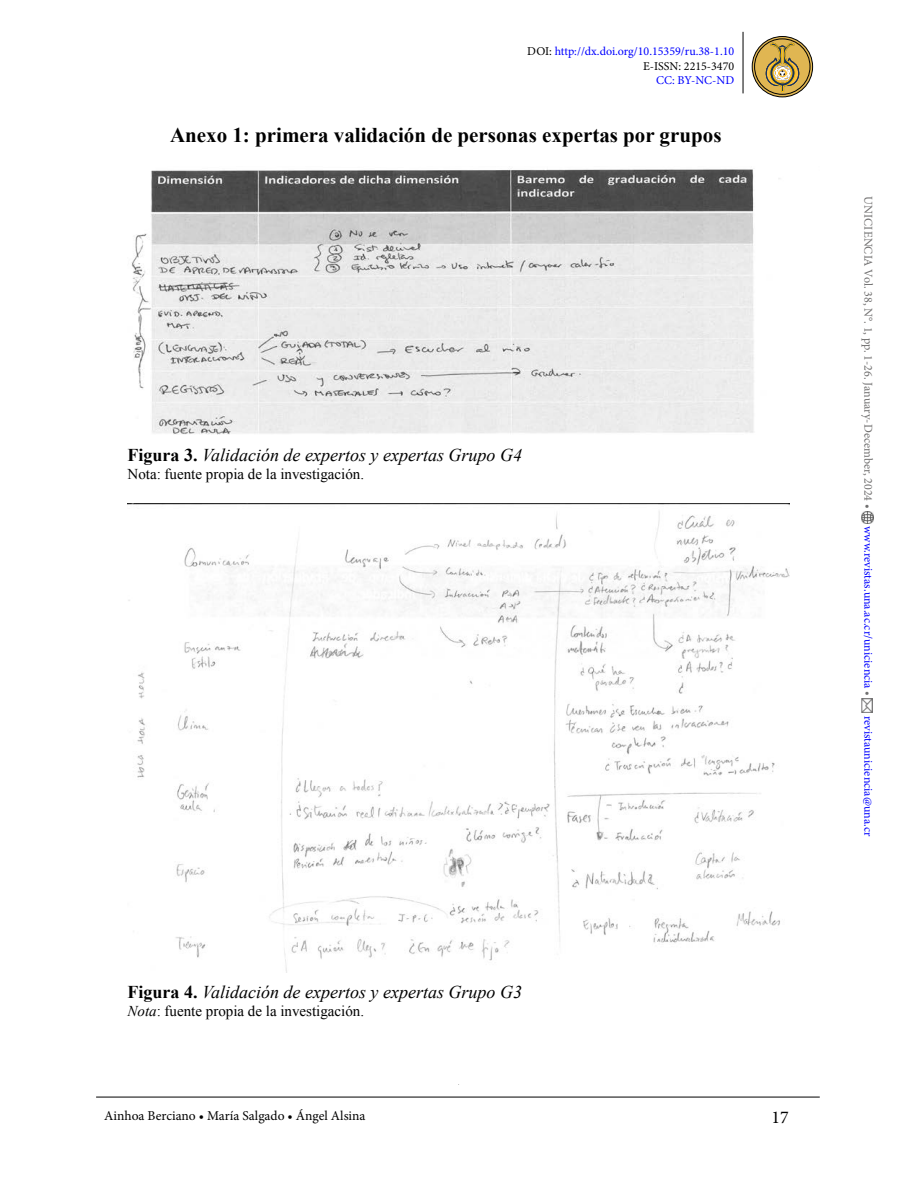
<style>
.page{position:relative;width:918px;height:1188px;background:#fff}
.page>*{position:absolute;margin:0;border:0;box-sizing:border-box;transform-origin:0 0}
.t1{font:700 21px "Times New Roman";color:#000}
.t2{font:italic 18px "Times New Roman";color:#000}
.t3{font:18px "Minion Pro";color:#000}
.t4{font:15px "Times New Roman";color:#000}
.t5{font:13.5px "Minion Pro";color:#000}
.t6{font:12px/14.4px "Minion Pro";color:#00f;text-align:right}
.t7{font:12px "Minion Pro";color:#706f6f}
.s1{color:#000}
.s2{font-weight:700;font-style:normal}
.s3{font-style:italic}
.s4{color:#706f6f}
</style>
<div class="page">
<hr style="left:743px;top:32px;width:1px;height:61px;background:#000">
<svg style="left:862px;top:511px;width:12px;height:12px"></svg>
<img style="left:862px;top:699px;width:10px;height:14px">
<hr style="left:96px;top:1097px;width:724px;height:1px;background:#000">
<svg style="left:752px;top:37px;width:61px;height:60px"></svg>
<div style="left:754px;top:39px;width:56px;height:56px;border:1px solid #000;border-radius:50%"></div>
<div style="left:752px;top:36px;width:61px;height:61px;border:1px solid #000;border-radius:50%"></div>
<svg style="left:766px;top:42px;width:33px;height:50px;background:#bc9f53"></svg>
<img style="left:131px;top:169px;width:649px;height:266px">
<img style="left:128px;top:503px;width:661px;height:469px">
<p class="t6" style="left:527px;top:45px;width:208px"><span class="s1">DOI:</span> http://dx.doi.org/10.15359/ru.38-1.10<br><span class="s1">E-ISSN: 2215-3470</span></p>
<p class="t6" style="left:656px;top:73px;width:80px">CC: BY-NC-ND</p>
<h1 class="t1" style="left:170px;top:120px;width:553px">Anexo 1: primera validación de personas expertas por grupos</h1>
<h2 class="t2" style="left:128px;top:442px;width:396px"><span class="s2">Figura 3.</span> Validación de expertos y expertas Grupo G4</h2>
<p class="t4" style="left:128px;top:464px;width:238px">Nota: fuente propia de la investigación.</p>
<h2 class="t2" style="left:128px;top:980px;width:396px"><span class="s2">Figura 4.</span> Validación de expertos y expertas Grupo G3</h2>
<p class="t4" style="left:128px;top:1001px;width:238px"><span class="s3">Nota</span>: fuente propia de la investigación.</p>
<p class="t5" style="left:104px;top:1106px;width:263px">Ainhoa Berciano • María Salgado • Ángel Alsina</p>
<h2 class="t3" style="left:771px;top:1105px;width:19px">17</h2>
<p class="t7" style="left:876px;top:196px;width:314px;rotate:90deg">UNICIENCIA Vol. 38, N°. 1, pp. 1-26. January-December, 2024 •</p>
<p class="t6" style="left:876px;top:526px;width:172px;rotate:90deg">www.revistas.una.ac.cr/uniciencia <span class="s4">•</span></p>
<p class="t6" style="left:876px;top:716px;width:122px;rotate:90deg">revistauniciencia@una.cr</p>
</div>
